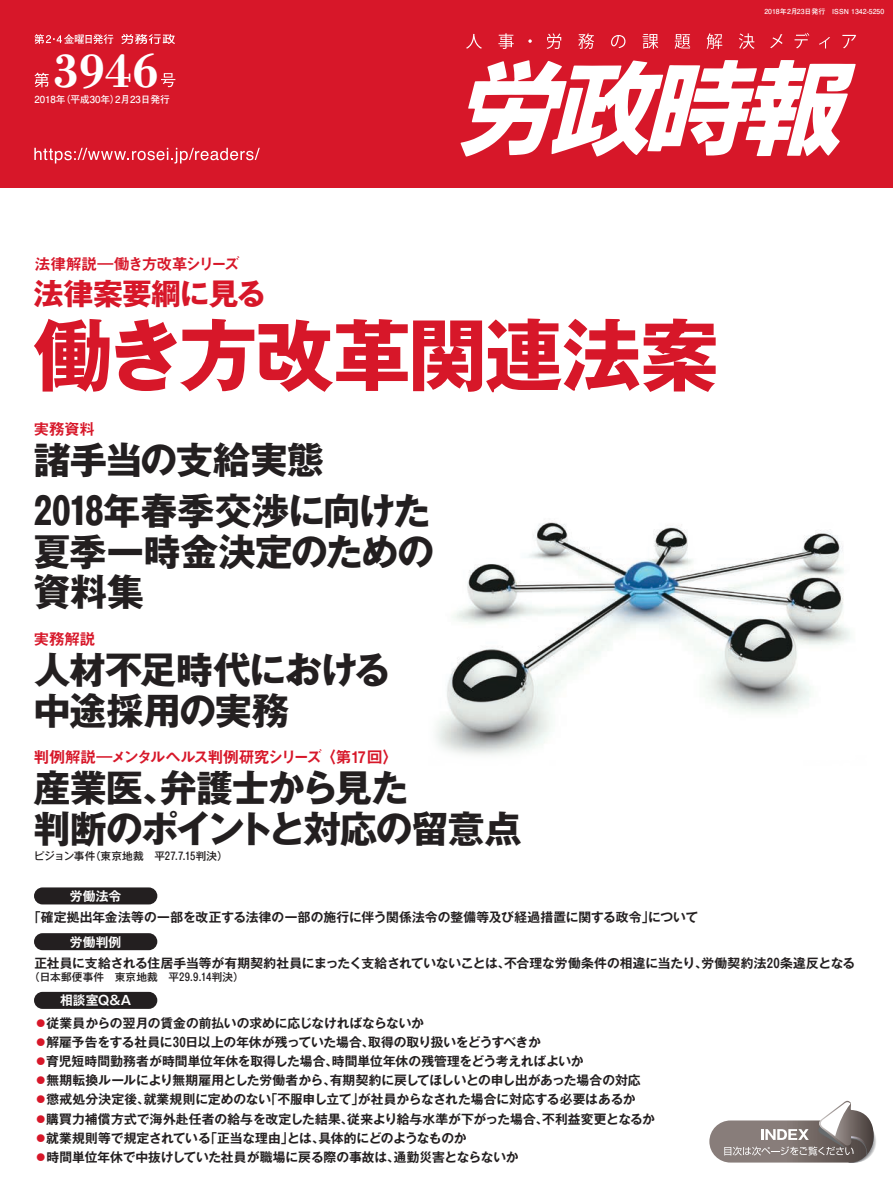
<style>
.page{position:relative;width:893px;height:1191px;background:#fff}
.page>*{position:absolute;margin:0;border:0;box-sizing:border-box;transform-origin:0 0}
.t1{font:700 78.6px "Gothic MB101 Pro";letter-spacing:-.03em;color:#d71729}
.t2{font:41.85px "MO Suuji HA G En";color:#fff}
.t3{font:700 37.2px/40.3px "Gothic MB101 Pro";letter-spacing:-.035em;color:#231f20}
.t4{font:700 29.7px "Gothic MB101 Pro";letter-spacing:-.025em;color:#d71729}
.t5{font:15.9px "Midashi Go Pro MB31";letter-spacing:-.08em;color:#d71729}
.t6{font:15.9px "Midashi Go Pro MB31";letter-spacing:-.125em;color:#d71729}
.t7{font:15.9px "Midashi Go Pro MB31";letter-spacing:-.055em;color:#d71729}
.t8{font:700 12.75px "Gothic MB101 Pro De";letter-spacing:-.005em;color:#231f20}
.t9{font:700 12.75px "Gothic MB101 Pr 6 N De";letter-spacing:.005em;color:#fff}
.t10{font:500 10.65px "Gothic MB101 Pro";letter-spacing:.015em;color:#231f20}
.t11{font:700 9.75px "Futo Go B101 Pro";color:#fff}
.t12{font:700 6.9px "Futo Go B101 Pro";color:#fff}
.s1{font-family:"Gothic MB101 Pro";font-weight:500;color:#d71729}
</style>
<div class="page">
<img style="left:436px;top:522px;width:414px;height:233px">
<div style="left:0;top:0;width:893px;height:187px;background:#d71729"></div>
<svg style="left:466px;top:34px;width:16px;height:15px"></svg>
<svg style="left:498px;top:33px;width:16px;height:16px"></svg>
<svg style="left:528px;top:39px;width:4px;height:4px"></svg>
<svg style="left:547px;top:33px;width:14px;height:16px"></svg>
<svg style="left:578px;top:33px;width:16px;height:16px"></svg>
<svg style="left:611px;top:35px;width:14px;height:13px"></svg>
<svg style="left:643px;top:34px;width:15px;height:15px"></svg>
<svg style="left:675px;top:34px;width:15px;height:15px"></svg>
<svg style="left:707px;top:33px;width:15px;height:16px"></svg>
<svg style="left:739px;top:33px;width:15px;height:16px"></svg>
<svg style="left:770px;top:34px;width:13px;height:14px"></svg>
<svg style="left:794px;top:33px;width:15px;height:15px"></svg>
<svg style="left:819px;top:37px;width:11px;height:11px"></svg>
<svg style="left:842px;top:35px;width:14px;height:13px"></svg>
<svg style="left:34px;top:34px;width:79px;height:10px"></svg>
<svg style="left:34px;top:148px;width:226px;height:15px"></svg>
<svg style="left:461px;top:60px;width:395px;height:96px"></svg>
<svg style="left:34px;top:73px;width:15px;height:14px"></svg>
<svg style="left:161px;top:73px;width:14px;height:14px"></svg>
<svg style="left:122px;top:34px;width:53px;height:10px"></svg>
<svg style="left:709px;top:1100px;width:167px;height:63px"></svg>
<div style="left:34px;top:933px;width:123px;height:17px;background:#231f20;border-radius:9px"></div>
<div style="left:34px;top:887px;width:123px;height:17px;background:#231f20;border-radius:9px"></div>
<div style="left:34px;top:992px;width:123px;height:17px;background:#231f20;border-radius:9px"></div>
<h2 class="t2" style="left:53px;top:53px;width:108px">3946</h2>
<p class="t11" style="left:34px;top:91px;width:137px">2018年（平成30年）2月23日発行</p>
<p class="t12" style="left:764px;top:6px;width:121px">2018年2月23日発行　ISSN 1342-5250</p>
<p class="t6" style="left:35px;top:251px;width:207px">法律解説―働き方改革シリーズ</p>
<h3 class="t4" style="left:34px;top:269px;width:234px">法律案要綱に見る</h3>
<h1 class="t1" style="left:34px;top:290px;width:686px">働き方改革関連法案</h1>
<p class="t7" style="left:34px;top:416px;width:63px">実務資料</p>
<h3 class="t3" style="left:34px;top:430px;width:398px;line-height:51px">諸手当の支給実態<br>2018年春季交渉に向けた</h3>
<h3 class="t3" style="left:34px;top:527px;width:402px">夏季一時金決定のための資料集</h3>
<p class="t7" style="left:34px;top:626px;width:63px">実務解説</p>
<h3 class="t3" style="left:33px;top:645px;width:359px">人材不足時代における中途採用の実務</h3>
<p class="t5" style="left:34px;top:744px;width:366px">判例解説―メンタルヘルス判例研究シリーズ〈第17回〉</p>
<h3 class="t3" style="left:34px;top:763px;width:490px">産業医、弁護士から見た<br>判断のポイントと対応の留意点</h3>
<p class="t10" style="left:34px;top:847px;width:195px">ピジョン事件（東京地裁　平27.7.15判決）</p>
<p class="t9" style="left:70px;top:885px;width:53px">労働法令</p>
<p class="t8" style="left:28px;top:907px;width:672px">「確定拠出年金法等の一部を改正する法律の一部の施行に伴う関係法令の整備等及び経過措置に関する政令」について</p>
<p class="t9" style="left:70px;top:931px;width:53px">労働判例</p>
<p class="t8" style="left:34px;top:952px;width:822px">正社員に支給される住居手当等が有期契約社員にまったく支給されていないことは、不合理な労働条件の相違に当たり、労働契約法20条違反となる</p>
<p class="t10" style="left:29px;top:968px;width:216px">（日本郵便事件　東京地裁　平29.9.14判決）</p>
<p class="t9" style="left:60px;top:989px;width:73px">相談室Q&amp;A</p>
<p class="t8" style="left:34px;top:1012px;width:391px"><span class="s1">●</span>従業員からの翌月の賃金の前払いの求めに応じなければならないか</p>
<p class="t8" style="left:34px;top:1031px;width:508px"><span class="s1">●</span>解雇予告をする社員に30日以上の年休が残っていた場合、取得の取り扱いをどうすべきか</p>
<p class="t8" style="left:34px;top:1050px;width:551px"><span class="s1">●</span>育児短時間勤務者が時間単位年休を取得した場合、時間単位年休の残管理をどう考えればよいか</p>
<p class="t8" style="left:34px;top:1069px;width:608px"><span class="s1">●</span>無期転換ルールにより無期雇用とした労働者から、有期契約に戻してほしいとの申し出があった場合の対応</p>
<p class="t8" style="left:34px;top:1089px;width:603px"><span class="s1">●</span>懲戒処分決定後、就業規則に定めのない「不服申し立て」が社員からなされた場合に対応する必要はあるか</p>
<p class="t8" style="left:34px;top:1108px;width:622px"><span class="s1">●</span>購買力補償方式で海外赴任者の給与を改定した結果、従来より給与水準が下がった場合、不利益変更となるか</p>
<p class="t8" style="left:34px;top:1127px;width:434px"><span class="s1">●</span>就業規則等で規定されている「正当な理由」とは、具体的にどのようなものか</p>
<p class="t8" style="left:34px;top:1146px;width:485px"><span class="s1">●</span>時間単位年休で中抜けしていた社員が職場に戻る際の事故は、通勤災害とならないか</p>
</div>
